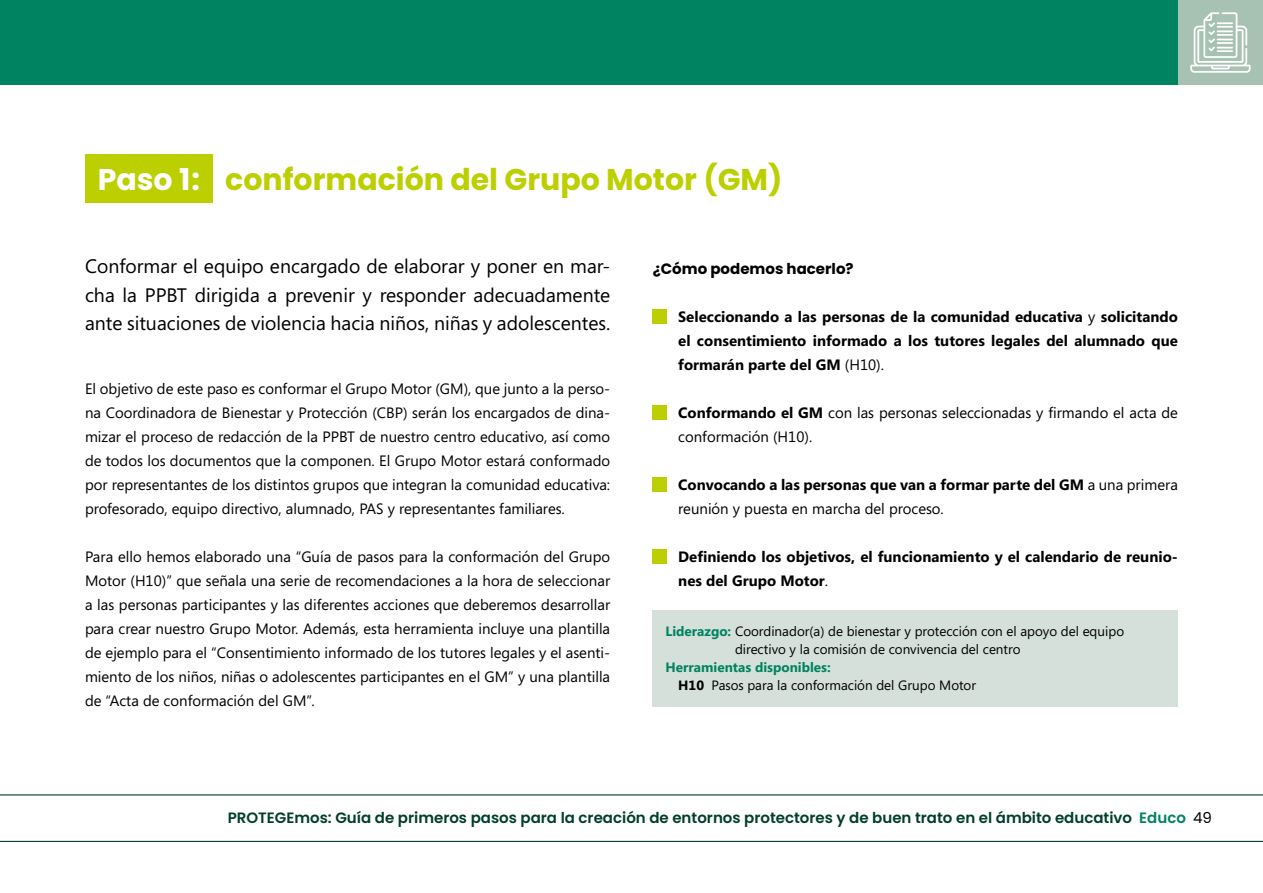
<style>
.page{position:relative;width:1263px;height:893px;background:#fff}
.page>*{position:absolute;margin:0;border:0;box-sizing:border-box;transform-origin:0 0}
.t1{font:700 30px "Poppins";color:#bccf00}
.t2{font:19.5px/28.5px "Segoe";color:#000;text-align:justify}
.t3{font:15px/24px "Segoe";color:#000;text-align:justify}
.t4{font:700 15px/24px "Segoe";color:#000}
.t5{font:600 15px "Poppins";color:#003e2c}
.t6{font:700 15px "Poppins";color:#000}
.t7{font:13.5px/18px "Segoe";color:#000}
.s1{color:#fff}
.s2{font-weight:400}
.s3{font-weight:700}
.s4{font-weight:700;color:#008360}
.s5{color:#008360}
.s6{font-weight:400;color:#000}
</style>
<div class="page">
<div style="left:0;top:0;width:1263px;height:85px;background:#008360"></div>
<div style="left:1178px;top:0;width:85px;height:85px;background:#a7c2b3"></div>
<svg style="left:1190px;top:12px;width:61px;height:61px"></svg>
<div style="left:653px;top:310px;width:14px;height:14px;background:#bccf00"></div>
<div style="left:653px;top:406px;width:14px;height:14px;background:#bccf00"></div>
<div style="left:653px;top:478px;width:14px;height:14px;background:#bccf00"></div>
<div style="left:653px;top:550px;width:14px;height:14px;background:#bccf00"></div>
<div style="left:85px;top:154px;width:128px;height:48px;background:#bccf00"></div>
<div style="left:653px;top:610px;width:525px;height:96px;background:#d4e0d9"></div>
<hr style="left:0;top:841px;width:1263px;height:1px;background:#003e2c">
<hr style="left:0;top:794px;width:1263px;height:1px;background:#003e2c">
<h1 class="t1" style="left:98px;top:162px;width:686px"><span class="s1">Paso 1:</span> conformación del Grupo Motor (GM)</h1>
<h2 class="t2" style="left:85px;top:251px;width:527px">Conformar el equipo encargado de elaborar y poner en mar&shy;cha la PPBT dirigida a prevenir y responder adecuadamente ante situaciones de violencia hacia niños, niñas y adolescentes.</h2>
<p class="t3" style="left:85px;top:377px;width:527px">El objetivo de este paso es conformar el Grupo Motor (GM), que junto a la perso&shy;na Coordinadora de Bienestar y Protección (CBP) serán los encargados de dina&shy;mizar el proceso de redacción de la PPBT de nuestro centro educativo, así como de todos los documentos que la componen. El Grupo Motor estará conformado por representantes de los distintos grupos que integran la comunidad educativa: profesorado, equipo directivo, alumnado, PAS y representantes familiares.</p>
<p class="t3" style="left:85px;top:545px;width:527px">Para ello hemos elaborado una “Guía de pasos para la conformación del Grupo Motor (H10)” que señala una serie de recomendaciones a la hora de seleccionar a las personas participantes y las diferentes acciones que deberemos desarrollar para crear nuestro Grupo Motor. Además, esta herramienta incluye una plantilla de ejemplo para el “Consentimiento informado de los tutores legales y el asenti&shy;miento de los niños, niñas o adolescentes participantes en el GM” y una plantilla de “Acta de conformación del GM”.</p>
<p class="t6" style="left:653px;top:260px;width:202px">¿Cómo podemos hacerlo?</p>
<p class="t4" style="left:678px;top:304px;width:501px;text-align:justify">Seleccionando a las personas de la comunidad educativa <span class="s2">y</span> solicitando el consentimiento informado a los tutores legales del alumnado que formarán parte del GM <span class="s2">(H10).</span></p>
<p class="t3" style="left:678px;top:401px;width:501px"><span class="s3">Conformando el GM</span> con las personas seleccionadas y firmando el acta de conformación (H10).</p>
<p class="t4" style="left:678px;top:472px;width:501px">Convocando a las personas que van a formar parte del GM <span class="s2">a una primera reunión y puesta en marcha del proceso.</span></p>
<p class="t4" style="left:678px;top:544px;width:501px">Definiendo los objetivos, el funcionamiento y el calendario de reunio&shy;nes del Grupo Motor<span class="s2">.</span></p>
<p class="t7" style="left:735px;top:622px;width:391px;text-indent:-69px"><span class="s4">Liderazgo:</span> Coordinador(a) de bienestar y protección con el apoyo del equipo directivo y la comisión de convivencia del centro</p>
<p class="t7" style="left:678px;top:658px;width:299px;text-indent:-13px"><span class="s4">Herramientas disponibles:<br></span><span class="s3">H10</span> Pasos para la conformación del Grupo Motor</p>
<p class="t5" style="left:228px;top:809px;width:986px">PROTEGEmos: Guía de primeros pasos para la creación de entornos protectores y de buen trato en el ámbito educativo <span class="s5">Educo</span> <span class="s6">49</span></p>
</div>
